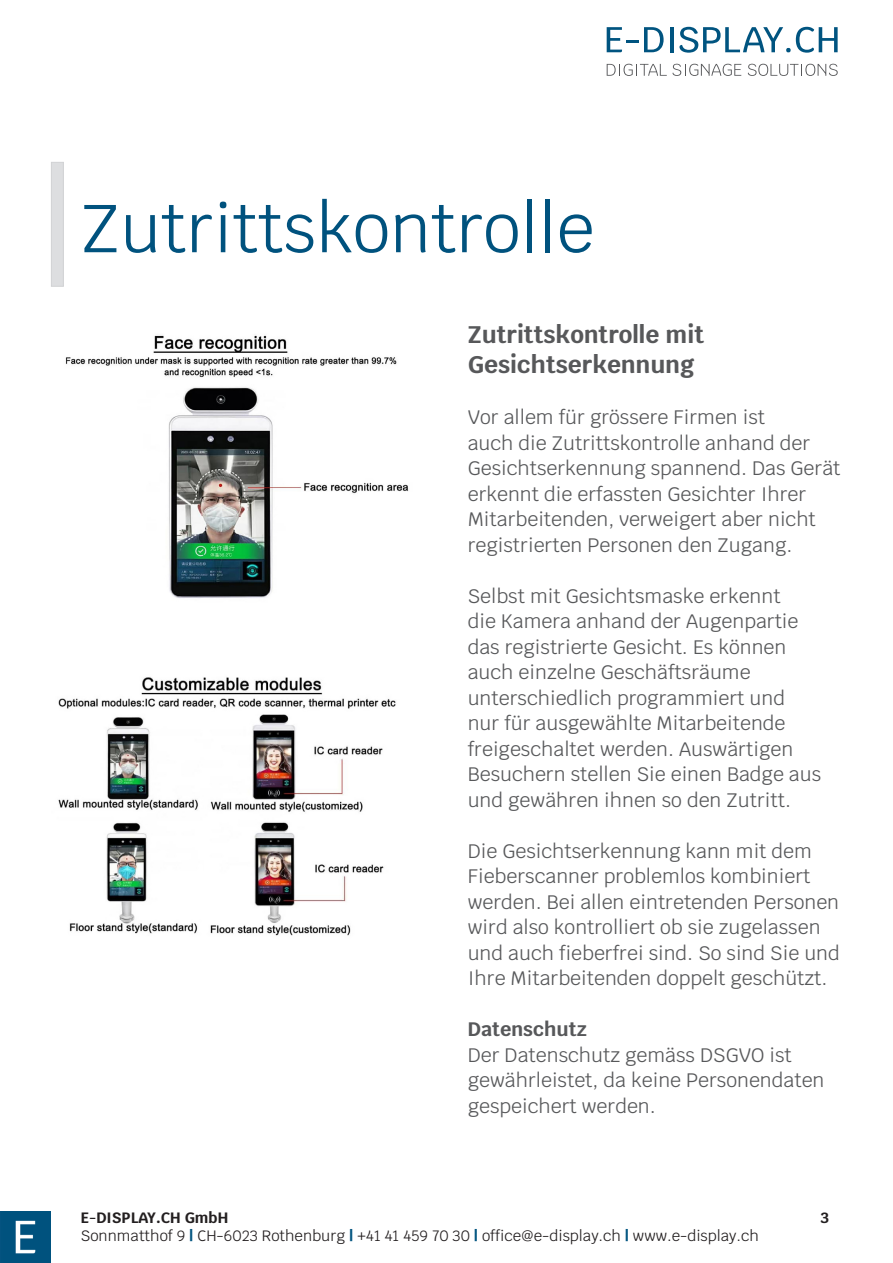
<style>
.page{position:relative;width:893px;height:1263px;background:#fff}
.page>*{position:absolute;margin:0;border:0;box-sizing:border-box;transform-origin:0 0}
.t1{font:67.5px "Krub";color:#00527e}
.t2{font:700 24px/30px "Krub";color:#57585a}
.t3{font:19.5px/25.5px "Krub";color:#57585a}
.t4{font:700 19.5px "Krub";color:#57585a}
.t5{font:15px/18px "Krub";color:#231f20}
.t6{font:700 15px "Krub";color:#231f20}
.s1{font-weight:700}
.s2{font-weight:700;color:#005480}
</style>
<div class="page">
<svg style="left:607px;top:27px;width:57px;height:25px"></svg>
<hr style="left:670px;top:27px;width:3px;height:25px;background:#005480">
<svg style="left:679px;top:27px;width:159px;height:26px"></svg>
<svg style="left:607px;top:64px;width:60px;height:12px"></svg>
<svg style="left:673px;top:64px;width:68px;height:12px"></svg>
<svg style="left:748px;top:64px;width:90px;height:12px"></svg>
<img style="left:0;top:1212px;width:51px;height:51px">
<div style="left:51px;top:162px;width:13px;height:125px;background:#dddee0"></div>
<img style="left:65px;top:335px;width:344px;height:263px">
<img style="left:58px;top:677px;width:338px;height:259px">
<p class="t1" style="left:81px;top:171px;width:515px">Zutrittskontrolle</p>
<p class="t2" style="left:468px;top:320px;width:238px">Zutrittskontrolle mit<br>Gesichtserkennung</p>
<p class="t3" style="left:468px;top:404px;width:374px">Vor allem für grössere Firmen ist<br>auch die Zutrittskontrolle anhand der Gesichtserkennung spannend. Das Gerät erkennt die erfassten Gesichter Ihrer Mitarbeitenden, verweigert aber nicht registrierten Personen den Zugang.</p>
<p class="t3" style="left:468px;top:583px;width:355px">Selbst mit Gesichtsmaske erkennt<br>die Kamera anhand der Augenpartie das registrierte Gesicht. Es können auch einzelne Geschäftsräume unterschiedlich programmiert und nur für ausgewählte Mitarbeitende freigeschaltet werden. Auswärtigen Besuchern stellen Sie einen Badge aus und gewähren ihnen so den Zutritt.</p>
<p class="t3" style="left:468px;top:838px;width:374px">Die Gesichtserkennung kann mit dem Fieberscanner problemlos kombiniert werden. Bei allen eintretenden Personen wird also kontrolliert ob sie zugelassen und auch fieberfrei sind. So sind Sie und Ihre Mitarbeitenden doppelt geschützt.</p>
<p class="t4" style="left:468px;top:1018px;width:121px">Datenschutz</p>
<p class="t3" style="left:468px;top:1042px;width:358px">Der Datenschutz gemäss DSGVO ist gewährleistet, da keine Personendaten gespeichert werden.</p>
<p class="t5" style="left:81px;top:1208px;width:680px"><span class="s1">E-DISPLAY.CH GmbH<br></span>Sonnmatthof 9 <span class="s2">|</span> CH-6023 Rothenburg <span class="s2">|</span> +41 41 459 70 30 <span class="s2">|</span> office@e-display.ch <span class="s2">|</span> www.e-display.ch</p>
<p class="t6" style="left:821px;top:1209px;width:10px">3</p>
</div>
